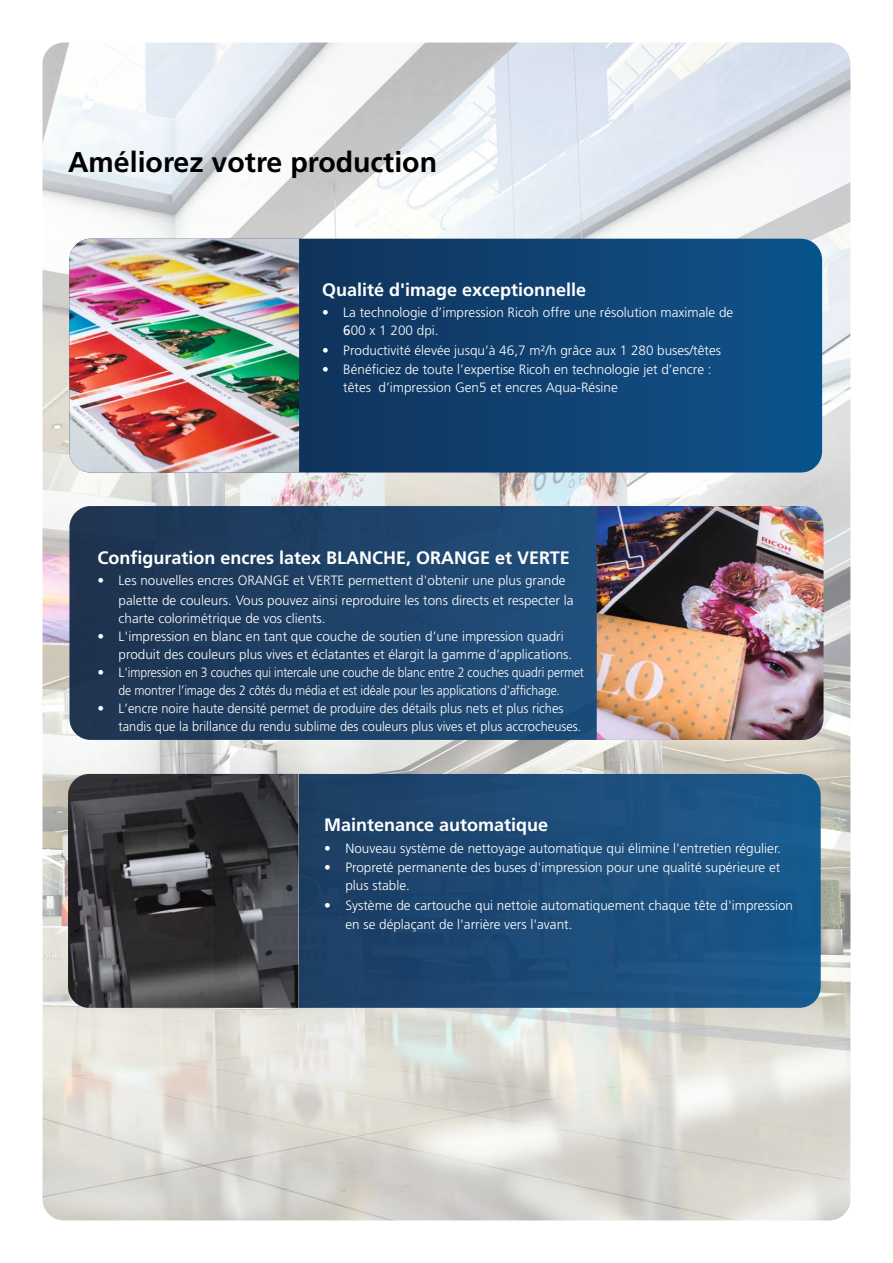
<style>
.page{position:relative;width:893px;height:1263px;background:#fff}
.page>*{position:absolute;margin:0;border:0;box-sizing:border-box;transform-origin:0 0}
.t1{font:700 28.5px "Frutiger LT Std";color:#000}
.t2{font:700 18px "Frutiger LT Std";color:#fff}
.t3{font:300 13.5px/18px "Frutiger LT Std";color:#fff}
.s1{font-weight:400}
</style>
<div class="page">
<img style="left:43px;top:43px;width:807px;height:1177px">
<svg style="left:69px;top:506px;width:753px;height:234px;background:#1f4166"></svg>
<img style="left:597px;top:506px;width:226px;height:234px">
<svg style="left:299px;top:239px;width:523px;height:233px;background:#0f4373"></svg>
<img style="left:69px;top:239px;width:230px;height:233px">
<svg style="left:68px;top:774px;width:753px;height:234px;background:#1c4c78"></svg>
<img style="left:68px;top:774px;width:231px;height:234px">
<h1 class="t1" style="left:68px;top:146px;width:371px">Améliorez votre production</h1>
<h2 class="t2" style="left:322px;top:279px;width:266px">Qualité d'image exceptionnelle</h2>
<p class="t3" style="left:343px;top:304px;width:392px;text-indent:-21px">• La technologie d’impression Ricoh offre une résolution maximale de<br><span class="s1">6</span>00 x 1 200 dpi.</p>
<p class="t3" style="left:322px;top:341px;width:400px">• Productivité élevée jusqu’à 46,7 m²/h grâce aux 1 280 buses/têtes</p>
<p class="t3" style="left:343px;top:361px;width:370px;text-indent:-21px">• Bénéficiez de toute l’expertise Ricoh en technologie jet d’encre : têtes d’impression Gen5 et encres Aqua-Résine</p>
<h2 class="t2" style="left:97px;top:547px;width:474px">Configuration encres latex BLANCHE, ORANGE et VERTE</h2>
<p class="t3" style="left:119px;top:571px;width:456px;line-height:19.5px;text-indent:-21px">• Les nouvelles encres ORANGE et VERTE permettent d'obtenir une plus grande palette de couleurs. Vous pouvez ainsi reproduire les tons directs et respecter la</p>
<p class="t3" style="left:119px;top:609px;width:208px">charte colorimétrique de vos clients.</p>
<p class="t3" style="left:119px;top:627px;width:455px;text-indent:-21px">• L'impression en blanc en tant que couche de soutien d’une impression quadri produit des couleurs plus vives et éclatantes et élargit la gamme d’applications.</p>
<p class="t3" style="left:97px;top:663px;width:488px;text-align:center">• L'impression en 3 couches qui intercale une couche de blanc entre 2 couches quadri permet de montrer l’image des 2 côtés du média et est idéale pour les applications d’affichage.</p>
<p class="t3" style="left:119px;top:699px;width:464px;text-indent:-21px">• L’encre noire haute densité permet de produire des détails plus nets et plus riches tandis que la brillance du rendu sublime des couleurs plus vives et plus accrocheuses.</p>
<h2 class="t2" style="left:324px;top:814px;width:226px">Maintenance automatique</h2>
<p class="t3" style="left:324px;top:839px;width:458px">• Nouveau système de nettoyage automatique qui élimine l'entretien régulier.</p>
<p class="t3" style="left:345px;top:859px;width:436px;text-indent:-21px">• Propreté permanente des buses d'impression pour une qualité supérieure et plus stable.</p>
<p class="t3" style="left:345px;top:896px;width:449px;line-height:19.5px;text-indent:-21px">• Système de cartouche qui nettoie automatiquement chaque tête d'impression en se déplaçant de l'arrière vers l'avant.</p>
</div>
